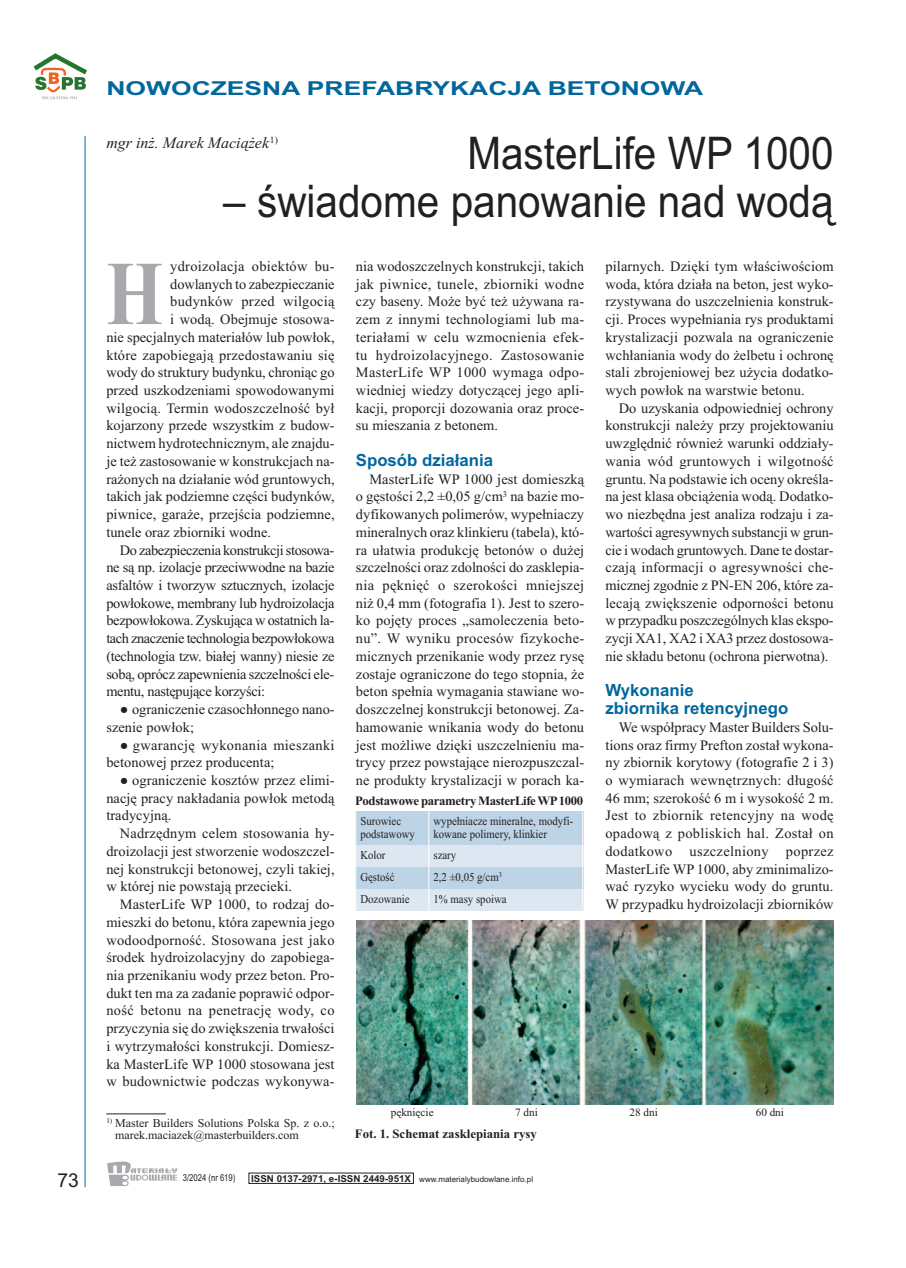
<style>
.page{position:relative;width:906px;height:1268px;background:#fff}
.page>*{position:absolute;margin:0;border:0;box-sizing:border-box;transform-origin:0 0}
.t1{font:700 91.05px "Times New Roman";color:#a8a9ad;scale:.8 1}
.t2{font:45px "Arial";color:#231f20;scale:.9 1}
.t3{font:700 19.2px "Arial";color:#00679d;scale:1.38 1}
.t4{font:19.2px "Arial";color:#231f20}
.t5{font:700 16.8px/17.7px "Arial";color:#00679d}
.t6{font:italic 16.05px "Times New Roman";color:#231f20}
.t7{font:14.4px/17.7px "Times New Roman";color:#231f20;text-align:justify}
.t8{font:14.4px "Times New Roman";letter-spacing:-.02em;color:#231f20}
.t9{font:14.4px/17.7px "Times New Roman";letter-spacing:.025em;color:#231f20}
.t10{font:14.4px "Times New Roman";letter-spacing:.02em;color:#231f20}
.t11{font:14.4px "Times New Roman";letter-spacing:-.03em;color:#231f20}
.t12{font:14.4px "Times New Roman";letter-spacing:-.025em;color:#231f20}
.t13{font:700 12.75px "Times New Roman";letter-spacing:-.03em;color:#231f20}
.t14{font:700 12.75px "Times New Roman";color:#231f20}
.t15{font:12px/12.8px "Times New Roman";color:#231f20;scale:.9 1}
.t16{font:12px/12.8px "Times New Roman";color:#231f20}
.t17{font:11.25px "Times New Roman";color:#231f20}
.t18{font:9.6px "Arial";color:#231f20;scale:.8 1}
.t19{font:7.95px "Arial";color:#231f20}
.s1{font-weight:700;font-size:9.6px}
</style>
<div class="page">
<hr style="left:85px;top:136px;width:1px;height:1050px;background:#00679d">
<svg style="left:107px;top:1161px;width:70px;height:24px"></svg>
<svg style="left:33px;top:53px;width:54px;height:46px"></svg>
<hr style="left:106px;top:1113px;width:60px;height:1px;background:#231f20">
<svg style="left:356px;top:1104px;width:477px;height:1px"></svg>
<img style="left:356px;top:920px;width:477px;height:184px">
<div style="left:355px;top:811px;width:74px;height:34px;background:#bdd3e6"></div>
<div style="left:429px;top:811px;width:154px;height:34px;background:#bdd3e6"></div>
<div style="left:355px;top:845px;width:74px;height:22px;background:#dce7f1"></div>
<div style="left:429px;top:845px;width:154px;height:22px;background:#dce7f1"></div>
<div style="left:355px;top:867px;width:74px;height:21px;background:#bdd3e6"></div>
<div style="left:429px;top:867px;width:154px;height:21px;background:#bdd3e6"></div>
<div style="left:355px;top:888px;width:74px;height:22px;background:#dce7f1"></div>
<div style="left:429px;top:888px;width:154px;height:22px;background:#dce7f1"></div>
<hr style="left:355px;top:811px;width:1px;height:99px;background:#fff">
<hr style="left:428px;top:811px;width:1px;height:99px;background:#fff">
<hr style="left:582px;top:811px;width:1px;height:99px;background:#fff">
<h3 class="t3" style="left:106px;top:77px;width:434px">NOWOCZESNA PREFABRYKACJA BETONOWA</h3>
<p class="t6" style="left:106px;top:133px;width:173px">mgr inż. Marek Maciążek<sup>1)</sup></p>
<h2 class="t2" style="left:467px;top:127px;width:408px">MasterLife WP 1000</h2>
<h2 class="t2" style="left:223px;top:175px;width:679px">– świadome panowanie nad wodą</h2>
<h1 class="t1" style="left:106px;top:239px;width:72px">H</h1>
<p class="t10" style="left:170px;top:257px;width:166px">ydroizolacja obiektów bu-</p>
<p class="t7" style="left:170px;top:275px;width:166px">dowlanych to zabezpieczanie</p>
<p class="t10" style="left:170px;top:293px;width:166px">budynków przed wilgocią</p>
<p class="t7" style="left:170px;top:310px;width:166px">i wodą. Obejmuje stosowa-</p>
<p class="t7" style="left:106px;top:328px;width:230px">nie specjalnych materiałów lub powłok,</p>
<p class="t7" style="left:106px;top:345px;width:230px">które zapobiegają przedostawaniu się</p>
<p class="t7" style="left:106px;top:363px;width:230px">wody do struktury budynku, chroniąc go</p>
<p class="t7" style="left:106px;top:381px;width:230px">przed uszkodzeniami spowodowanymi</p>
<p class="t7" style="left:106px;top:399px;width:230px">wilgocią. Termin wodoszczelność był</p>
<p class="t7" style="left:106px;top:416px;width:230px">kojarzony przede wszystkim z budow-</p>
<p class="t7" style="left:106px;top:434px;width:230px">nictwem hydrotechnicznym, ale znajdu-</p>
<p class="t7" style="left:106px;top:452px;width:230px">je też zastosowanie w konstrukcjach na-</p>
<p class="t7" style="left:106px;top:469px;width:230px">rażonych na działanie wód gruntowych,</p>
<p class="t7" style="left:106px;top:487px;width:230px">takich jak podziemne części budynków,</p>
<p class="t7" style="left:106px;top:505px;width:230px">piwnice, garaże, przejścia podziemne,</p>
<p class="t7" style="left:106px;top:523px;width:166px">tunele oraz zbiorniki wodne.</p>
<p class="t12" style="left:120px;top:541px;width:216px">Do zabezpieczenia konstrukcji stosowa-</p>
<p class="t8" style="left:106px;top:558px;width:230px">ne są np. izolacje przeciwwodne na bazie</p>
<p class="t7" style="left:106px;top:576px;width:230px">asfaltów i tworzyw sztucznych, izolacje</p>
<p class="t8" style="left:106px;top:594px;width:230px">powłokowe, membrany lub hydroizolacja</p>
<p class="t8" style="left:106px;top:612px;width:229px">bezpowłokowa. Zyskująca w ostatnich la-</p>
<p class="t11" style="left:106px;top:629px;width:230px">tach znaczenie technologia bezpowłokowa</p>
<p class="t8" style="left:106px;top:647px;width:230px">(technologia tzw. białej wanny) niesie ze</p>
<p class="t8" style="left:106px;top:665px;width:229px">sobą, oprócz zapewnienia szczelności ele-</p>
<p class="t8" style="left:106px;top:682px;width:160px">mentu, następujące korzyści:</p>
<p class="t7" style="left:106px;top:700px;width:230px;text-indent:13px">● ograniczenie czasochłonnego nano&shy;szenie powłok;</p>
<p class="t9" style="left:106px;top:735px;width:230px;text-indent:13px">● gwarancję wykonania mieszanki betonowej przez producenta;</p>
<p class="t7" style="left:106px;top:771px;width:230px;text-indent:14px">● ograniczenie kosztów przez elimi&shy;nację pracy nakładania powłok metodą tradycyjną.</p>
<p class="t7" style="left:106px;top:824px;width:230px;text-indent:14px">Nadrzędnym celem stosowania hy&shy;droizolacji jest stworzenie wodoszczel&shy;nej konstrukcji betonowej, czyli takiej, w której nie powstają przecieki.</p>
<p class="t7" style="left:106px;top:895px;width:230px;text-indent:14px">MasterLife WP 1000, to rodzaj do&shy;mieszki do betonu, która zapewnia jego wodoodporność. Stosowana jest jako środek hydroizolacyjny do zapobiega&shy;nia przenikaniu wody przez beton. Pro&shy;dukt ten ma za zadanie poprawić odpor&shy;ność betonu na penetrację wody, co przyczynia się do zwiększenia trwałości i wytrzymałości konstrukcji. Domiesz&shy;ka MasterLife WP 1000 stosowana jest w budownictwie podczas wykonywa-</p>
<p class="t16" style="left:115px;top:1115px;width:221px;text-indent:-9px"><sup>1)</sup> Master Builders Solutions Polska Sp. z o.o.; marek.maciazek@masterbuilders.com</p>
<p class="t7" style="left:356px;top:257px;width:230px">nia wodoszczelnych konstrukcji, takich jak piwnice, tunele, zbiorniki wodne czy baseny. Może być też używana ra&shy;zem z innymi technologiami lub ma&shy;teriałami w celu wzmocnienia efek&shy;tu hydroizolacyjnego. Zastosowanie MasterLife WP 1000 wymaga odpo&shy;wiedniej wiedzy dotyczącej jego apli&shy;kacji, proporcji dozowania oraz proce&shy;su mieszania z betonem.</p>
<p class="t5" style="left:356px;top:451px;width:139px">Sposób działania</p>
<p class="t7" style="left:356px;top:469px;width:230px;text-indent:14px">MasterLife WP 1000 jest domieszką o gęstości 2,2 ±0,05 g/cm<sup>3</sup> na bazie mo&shy;dyfikowanych polimerów, wypełniaczy mineralnych oraz klinkieru (tabela), któ&shy;ra ułatwia produkcję betonów o dużej szczelności oraz zdolności do zasklepia&shy;nia pęknięć o szerokości mniejszej niż 0,4 mm (fotografia 1). Jest to szero&shy;ko pojęty proces „samoleczenia beto&shy;nu”. W wyniku procesów fizykoche&shy;micznych przenikanie wody przez rysę zostaje ograniczone do tego stopnia, że beton spełnia wymagania stawiane wo&shy;doszczelnej konstrukcji betonowej. Za&shy;hamowanie wnikania wody do betonu jest możliwe dzięki uszczelnieniu ma&shy;trycy przez powstające nierozpuszczal&shy;ne produkty krystalizacji w porach ka-</p>
<p class="t13" style="left:355px;top:792px;width:230px">Podstawowe parametry MasterLifeWP1000</p>
<p class="t15" style="left:360px;top:814px;width:62px">Surowiec podstawowy</p>
<p class="t15" style="left:433px;top:814px;width:157px">wypełniacze mineralne, modyfi&shy;kowane polimery, klinkier</p>
<p class="t15" style="left:360px;top:848px;width:29px">Kolor</p>
<p class="t15" style="left:433px;top:848px;width:27px">szary</p>
<p class="t15" style="left:360px;top:870px;width:39px">Gęstość</p>
<p class="t15" style="left:433px;top:870px;width:78px">2,2 ±0,05 g/cm<sup>3</sup></p>
<p class="t15" style="left:360px;top:891px;width:56px">Dozowanie</p>
<p class="t15" style="left:433px;top:891px;width:83px">1% masy spoiwa</p>
<p class="t7" style="left:605px;top:257px;width:230px">pilarnych. Dzięki tym właściwościom woda, która działa na beton, jest wyko&shy;rzystywana do uszczelnienia konstruk&shy;cji. Proces wypełniania rys produktami krystalizacji pozwala na ograniczenie wchłaniania wody do żelbetu i ochronę stali zbrojeniowej bez użycia dodatko&shy;wych powłok na warstwie betonu.</p>
<p class="t7" style="left:605px;top:399px;width:230px;text-indent:14px">Do uzyskania odpowiedniej ochrony konstrukcji należy przy projektowaniu uwzględnić również warunki oddziały&shy;wania wód gruntowych i wilgotność gruntu. Na podstawie ich oceny określa&shy;na jest klasa obciążenia wodą. Dodatko&shy;wo niezbędna jest analiza rodzaju i za&shy;wartości agresywnych substancji w grun&shy;cie i wodach gruntowych. Dane te dostar&shy;czają informacji o agresywności che&shy;micznej zgodnie z PN-EN 206, które za&shy;lecają zwiększenie odporności betonu w przypadku poszczególnych klas ekspo&shy;zycji XA1, XA2 i XA3 przez dostosowa&shy;nie składu betonu (ochrona pierwotna).</p>
<p class="t5" style="left:605px;top:681px;width:184px">Wykonanie<br>zbiornika retencyjnego</p>
<p class="t7" style="left:605px;top:717px;width:230px;text-indent:13px">We współpracy Master Builders Solu&shy;tions oraz firmy Prefton został wykona&shy;ny zbiornik korytowy (fotografie 2 i 3) o wymiarach wewnętrznych: długość 46 mm; szerokość 6 m i wysokość 2 m.<br>Jest to zbiornik retencyjny na wodę opadową z pobliskich hal. Został on dodatkowo uszczelniony poprzez MasterLife WP 1000, aby zminimalizo&shy;wać ryzyko wycieku wody do gruntu.<br>W przypadku hydroizolacji zbiorników</p>
<p class="t17" style="left:391px;top:1105px;width:44px">pęknięcie</p>
<p class="t17" style="left:515px;top:1105px;width:24px">7 dni</p>
<p class="t17" style="left:629px;top:1105px;width:30px">28 dni</p>
<p class="t17" style="left:755px;top:1105px;width:30px">60 dni</p>
<p class="t14" style="left:355px;top:1126px;width:183px">Fot. 1. Schemat zasklepiania rysy</p>
<h3 class="t4" style="left:57px;top:1168px;width:23px">73</h3>
<p class="t18" style="left:183px;top:1171px;width:67px">3/2024 (nr 619)</p>
<p class="t19" style="left:251px;top:1174px;width:283px"><span class="s1">ISSN 0137-2971, e-ISSN 2449-951X</span> www.materialybudowlane.info.pl</p>
</div>
